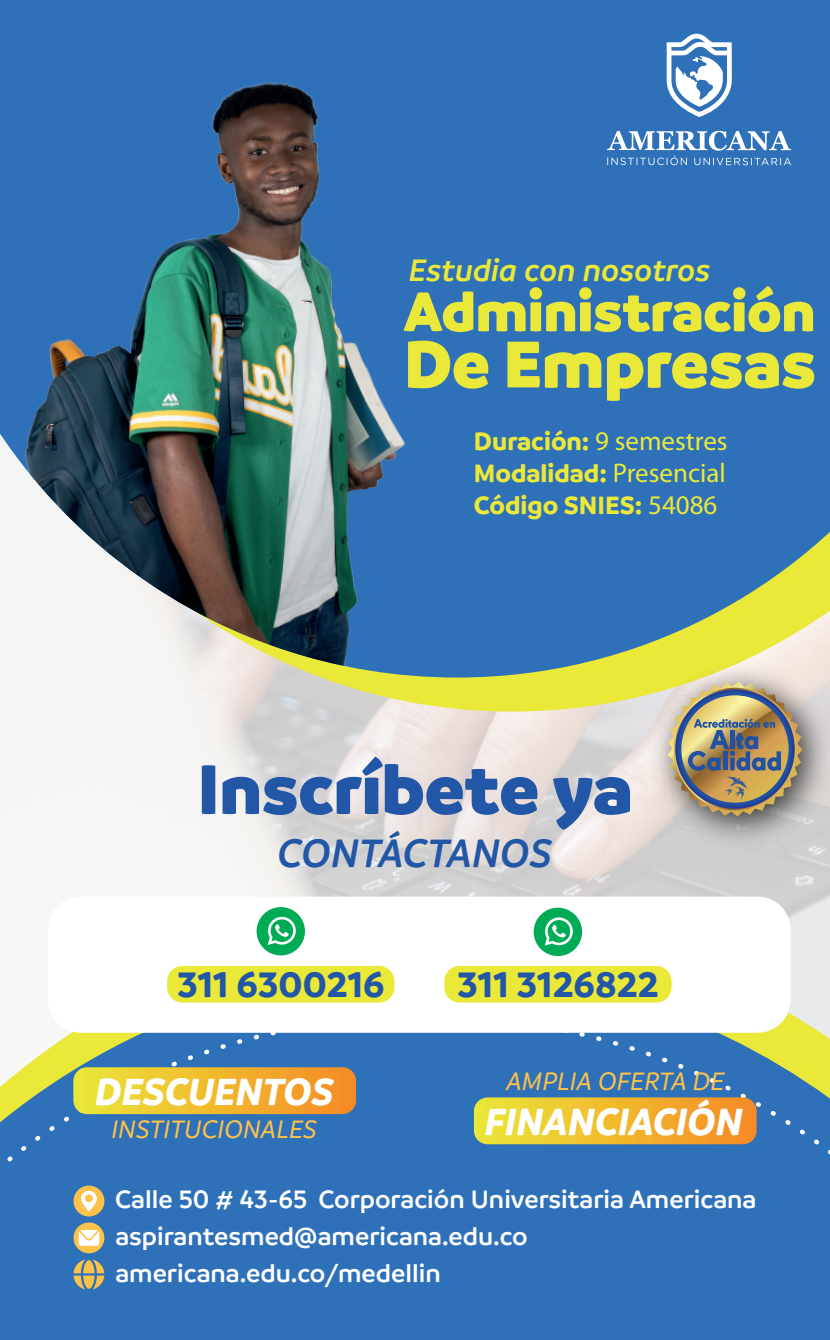
<style>
.page{position:relative;width:830px;height:1340px;background:#fff}
.page>*{position:absolute;margin:0;border:0;box-sizing:border-box;transform-origin:0 0}
.t1{font:900 74.7px "Branding";color:#2256a6}
.t2{font:900 71.1px "Branding";color:#eae839}
.t3{font:900 59.4px "Branding";color:#eae839}
.t4{font:italic 600 42.52px "Branding";color:#2256a6}
.t5{font:italic 700 40.73px "Branding";color:#fff}
.t6{font:700 37.8px "Branding";color:#2256a6}
.t7{font:italic 600 33.52px "Branding";color:#eae839}
.t8{font:italic 500 27.22px "Branding";color:#fdc249}
.t9{font:600 27px/36.4px "Branding";color:#fff}
.t10{font:700 27px/32.4px "Branding";color:#eae839}
.t11{font:27px "Myriad Pro";color:#eae839}
.s1{font-family:"Branding";font-weight:700}
.s2{font-family:"Myriad Pro";font-weight:400}
</style>
<div class="page">
<svg style="left:0;top:711px;width:829px;height:209px"></svg>
<svg style="left:0;top:677px;width:635px;height:34px"></svg>
<div style="left:0;top:0;width:829px;height:677px;background:#2f71b9"></div>
<div style="left:0;top:969px;width:829px;height:370px;background:#2f71b9"></div>
<svg style="left:0;top:1011px;width:829px;height:212px;background:#417cb3"></svg>
<div style="left:48px;top:896px;width:742px;height:136px;background:#fff;border-radius:33px"></div>
<div style="left:256px;top:907px;width:49px;height:48px;background:#00ab56;border-radius:50%"></div>
<svg style="left:267px;top:916px;width:28px;height:29px"></svg>
<div style="left:533px;top:907px;width:48px;height:49px;background:#00ab56;border-radius:50%"></div>
<svg style="left:545px;top:917px;width:27px;height:28px"></svg>
<div style="left:167px;top:965px;width:227px;height:37px;background:#eae839;border-radius:15px"></div>
<div style="left:444px;top:965px;width:227px;height:37px;background:#eae839;border-radius:15px"></div>
<svg style="left:606px;top:131px;width:184px;height:34px"></svg>
<svg style="left:666px;top:33px;width:65px;height:84px"></svg>
<svg style="left:73px;top:1259px;width:31px;height:30px"></svg>
<svg style="left:73px;top:1222px;width:31px;height:31px"></svg>
<svg style="left:79px;top:1229px;width:20px;height:16px"></svg>
<div style="left:73px;top:1185px;width:31px;height:31px;background:#fdc249;border-radius:50%"></div>
<svg style="left:81px;top:1190px;width:16px;height:21px"></svg>
<svg style="left:73px;top:1067px;width:283px;height:47px;background:#ecb730"></svg>
<svg style="left:473px;top:1097px;width:283px;height:47px;background:#ebb631"></svg>
<img style="left:20px;top:74px;width:395px;height:602px">
<img style="left:635px;top:649px;width:194px;height:212px">
<svg style="left:667px;top:681px;width:135px;height:135px;background:#a29780"></svg>
<p class="t7" style="left:408px;top:252px;width:303px">Estudia con nosotros</p>
<h3 class="t3" style="left:404px;top:276px;width:412px">Administración</h3>
<h2 class="t2" style="left:404px;top:322px;width:413px">De Empresas</h2>
<p class="t11" style="left:473px;top:426px;width:255px"><span class="s1">Duración:</span> 9 semestres</p>
<p class="t10" style="left:473px;top:457px;width:253px">Modalidad: <span class="s2">Presencial<br></span>Código SNIES: <span class="s2">54086</span></p>
<h1 class="t1" style="left:197px;top:744px;width:436px">Inscríbete ya</h1>
<h3 class="t4" style="left:277px;top:830px;width:276px">CONTÁCTANOS</h3>
<h3 class="t6" style="left:177px;top:962px;width:209px">311 6300216</h3>
<h3 class="t6" style="left:457px;top:962px;width:203px">311 3126822</h3>
<h3 class="t5" style="left:95px;top:1068px;width:240px">DESCUENTOS</h3>
<p class="t8" style="left:111px;top:1114px;width:207px">INSTITUCIONALES</p>
<p class="t8" style="left:506px;top:1066px;width:220px">AMPLIA OFERTA DE</p>
<h3 class="t5" style="left:484px;top:1098px;width:259px">FINANCIACIÓN</h3>
<p class="t9" style="left:115px;top:1181px;width:642px">Calle 50 # 43-65 Corporación Universitaria Americana aspirantesmed@americana.edu.co americana.edu.co/medellin</p>
</div>
